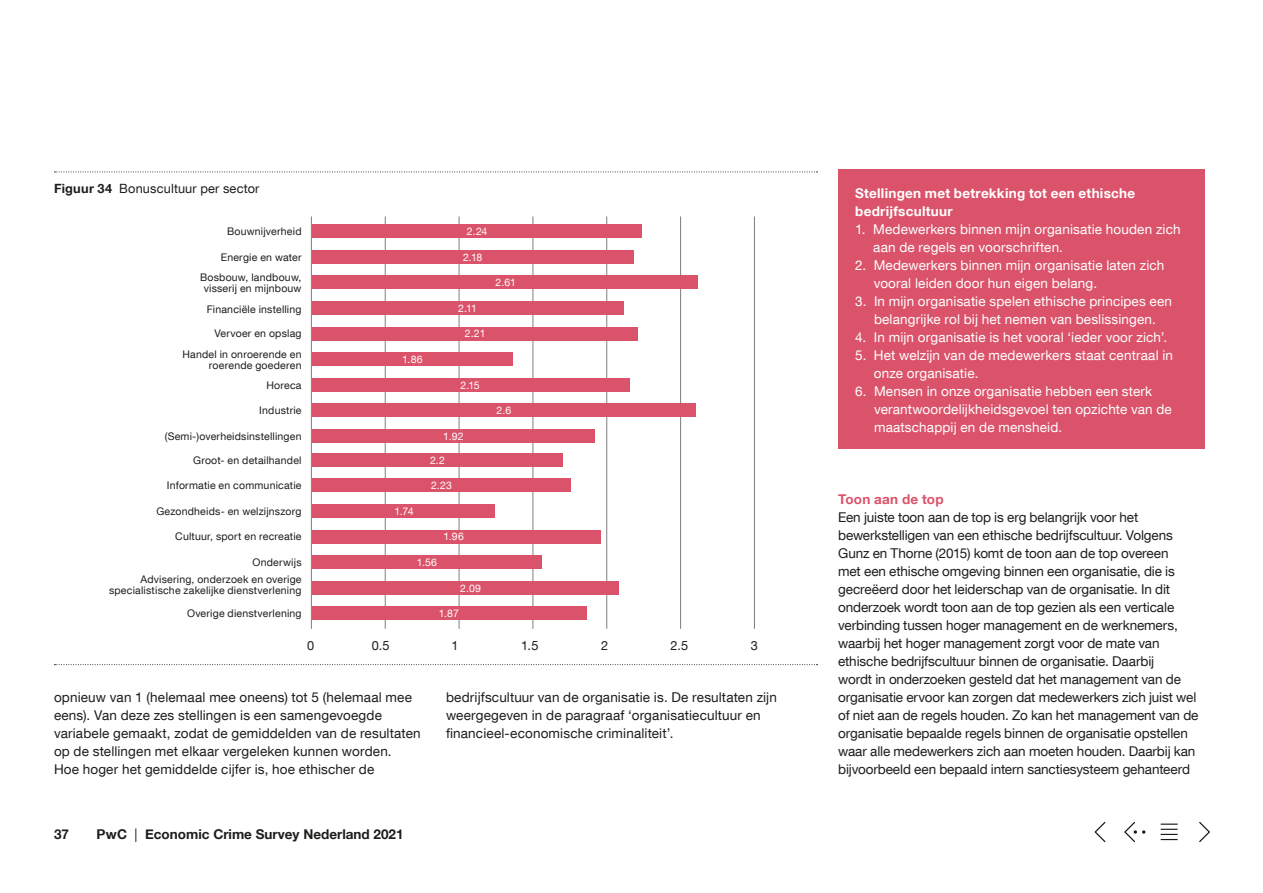
<style>
.page{position:relative;width:1263px;height:893px;background:#fff}
.page>*{position:absolute;margin:0;border:0;box-sizing:border-box;transform-origin:0 0}
.t1{font:13.5px/18px "Helvetica Neue LT Com";letter-spacing:-.005em;color:#1d1d1b}
.t2{font:13.5px/18px "Helvetica Neue LT Com";letter-spacing:.01em;color:#fff}
.t3{font:700 13.5px/18px "Helvetica Neue LT Com";letter-spacing:.02em;color:#fff}
.t4{font:700 13.5px "Helvetica Neue";color:#1d1d1b}
.t5{font:700 13.5px "Helvetica Neue LT Com";letter-spacing:.02em;color:#db536a}
.t6{font:700 13.5px "Helvetica Neue LT Com";color:#1d1d1b}
.t7{font:12.75px "Helvetica Neue LT Com";letter-spacing:.015em;color:#1d1d1b}
.t8{font:10.5px/10.5px "Helvetica Neue LT Com";letter-spacing:.02em;color:#1d1d1b;text-align:right}
.t9{font:10.5px "Helvetica Neue LT Com";letter-spacing:-.005em;color:#fff}
.s1{font-weight:700}
.s2{font-family:"Helvetica Neue LT Com"}
.s3{font-family:"Helvetica Neue LT Com";font-weight:400}
</style>
<div class="page">
<svg style="left:1161px;top:823px;width:16px;height:17px"></svg>
<svg style="left:1124px;top:822px;width:21px;height:20px"></svg>
<svg style="left:1094px;top:822px;width:11px;height:20px"></svg>
<svg style="left:1199px;top:822px;width:11px;height:20px"></svg>
<hr style="left:385px;top:216px;width:1px;height:413px;background:#7d7d7d">
<hr style="left:459px;top:216px;width:1px;height:413px;background:#7d7d7d">
<hr style="left:532px;top:216px;width:1px;height:413px;background:#7d7d7d">
<hr style="left:606px;top:216px;width:1px;height:413px;background:#7d7d7d">
<hr style="left:680px;top:216px;width:1px;height:413px;background:#7d7d7d">
<hr style="left:754px;top:216px;width:1px;height:413px;background:#7d7d7d">
<div style="left:312px;top:479px;width:259px;height:13px;background:#db536a"></div>
<div style="left:312px;top:301px;width:312px;height:14px;background:#db536a"></div>
<div style="left:312px;top:250px;width:321px;height:14px;background:#db536a"></div>
<div style="left:312px;top:453px;width:251px;height:13px;background:#db536a"></div>
<div style="left:312px;top:276px;width:386px;height:13px;background:#db536a"></div>
<div style="left:312px;top:225px;width:330px;height:13px;background:#db536a"></div>
<div style="left:312px;top:530px;width:289px;height:13px;background:#db536a"></div>
<div style="left:312px;top:352px;width:201px;height:14px;background:#db536a"></div>
<div style="left:312px;top:504px;width:182px;height:14px;background:#db536a"></div>
<div style="left:312px;top:327px;width:326px;height:13px;background:#db536a"></div>
<div style="left:312px;top:555px;width:230px;height:14px;background:#db536a"></div>
<div style="left:312px;top:378px;width:317px;height:14px;background:#db536a"></div>
<div style="left:312px;top:581px;width:307px;height:14px;background:#db536a"></div>
<div style="left:312px;top:404px;width:384px;height:13px;background:#db536a"></div>
<div style="left:312px;top:607px;width:275px;height:13px;background:#db536a"></div>
<div style="left:312px;top:429px;width:283px;height:14px;background:#db536a"></div>
<hr style="left:311px;top:216px;width:1px;height:413px;background:#7d7d7d">
<svg style="left:54px;top:172px;width:763px;height:1px"></svg>
<svg style="left:54px;top:664px;width:763px;height:1px"></svg>
<div style="left:838px;top:170px;width:367px;height:279px;background:#db536a"></div>
<p class="t7" style="left:54px;top:180px;width:207px"><span class="s1">Figuur 34</span> Bonuscultuur per sector</p>
<p class="t8" style="left:227px;top:226px;width:76px">Bouwnijverheid</p>
<p class="t8" style="left:200px;top:272px;width:103px;text-align:center">Bosbouw, landbouw, visserij en mijnbouw</p>
<p class="t8" style="left:221px;top:252px;width:82px">Energie en water</p>
<p class="t9" style="left:467px;top:225px;width:22px">2.24</p>
<p class="t9" style="left:463px;top:250px;width:21px">2.18</p>
<p class="t9" style="left:496px;top:276px;width:22px">2.61</p>
<p class="t8" style="left:207px;top:303px;width:96px">Financiële instelling</p>
<p class="t9" style="left:458px;top:301px;width:20px">2.11</p>
<p class="t8" style="left:214px;top:328px;width:89px">Vervoer en opslag</p>
<p class="t9" style="left:465px;top:327px;width:22px">2.21</p>
<p class="t8" style="left:182px;top:349px;width:121px">Handel in onroerende en roerende goederen</p>
<p class="t9" style="left:402px;top:353px;width:22px">1.86</p>
<p class="t8" style="left:266px;top:379px;width:37px">Horeca</p>
<p class="t9" style="left:461px;top:378px;width:21px">2.15</p>
<p class="t8" style="left:259px;top:405px;width:44px">Industrie</p>
<p class="t9" style="left:497px;top:404px;width:16px">2.6</p>
<p class="t8" style="left:165px;top:431px;width:138px">(Semi-)overheidsinstellingen</p>
<p class="t8" style="left:193px;top:454px;width:110px">Groot- en detailhandel</p>
<p class="t8" style="left:167px;top:480px;width:136px">Informatie en communicatie</p>
<p class="t9" style="left:443px;top:430px;width:22px">1.92</p>
<p class="t9" style="left:430px;top:453px;width:16px">2.2</p>
<p class="t9" style="left:431px;top:479px;width:22px">2.23</p>
<p class="t8" style="left:156px;top:505px;width:147px">Gezondheids- en welzijnszorg</p>
<p class="t9" style="left:394px;top:504px;width:21px">1.74</p>
<p class="t8" style="left:175px;top:531px;width:128px">Cultuur, sport en recreatie</p>
<p class="t9" style="left:443px;top:530px;width:22px">1.96</p>
<p class="t8" style="left:253px;top:557px;width:51px">Onderwijs</p>
<p class="t9" style="left:417px;top:556px;width:22px">1.56</p>
<p class="t8" style="left:109px;top:574px;width:194px">Advisering, onderzoek en overige specialistische zakelijke dienstverlening</p>
<p class="t9" style="left:460px;top:581px;width:22px">2.09</p>
<p class="t8" style="left:187px;top:608px;width:116px">Overige dienstverlening</p>
<p class="t9" style="left:439px;top:607px;width:22px">1.87</p>
<p class="t7" style="left:307px;top:638px;width:9px">0</p>
<p class="t7" style="left:372px;top:638px;width:19px">0.5</p>
<p class="t7" style="left:451px;top:638px;width:9px">1</p>
<p class="t7" style="left:521px;top:638px;width:19px">1.5</p>
<p class="t7" style="left:601px;top:638px;width:9px">2</p>
<p class="t7" style="left:670px;top:638px;width:19px">2.5</p>
<p class="t7" style="left:751px;top:638px;width:9px">3</p>
<p class="t1" style="left:54px;top:688px;width:368px">opnieuw van 1 (helemaal mee oneens) tot 5 (helemaal mee eens). Van deze zes stellingen is een samengevoegde variabele gemaakt, zodat de gemiddelden van de resultaten op de stellingen met elkaar vergeleken kunnen worden.<br>Hoe hoger het gemiddelde cijfer is, hoe ethischer de</p>
<p class="t6" style="left:54px;top:826px;width:17px">37</p>
<p class="t4" style="left:96px;top:824px;width:309px"><span class="s2">PwC</span> <span class="s3">|</span> Economic Crime Survey Nederland 2021</p>
<p class="t1" style="left:446px;top:688px;width:332px">bedrijfscultuur van de organisatie is. De resultaten zijn weergegeven in de paragraaf ‘organisatiecultuur en financieel-economische criminaliteit’.</p>
<p class="t3" style="left:855px;top:184px;width:282px">Stellingen met betrekking tot een ethische bedrijfscultuur</p>
<p class="t2" style="left:873px;top:220px;width:309px;text-indent:-18px">1. Medewerkers binnen mijn organisatie houden zich aan de regels en voorschriften.</p>
<p class="t2" style="left:874px;top:256px;width:292px;text-indent:-19px">2. Medewerkers binnen mijn organisatie laten zich vooral leiden door hun eigen belang.</p>
<p class="t2" style="left:855px;top:292px;width:318px;text-align:center">3. In mijn organisatie spelen ethische principes een belangrijke rol bij het nemen van beslissingen.</p>
<p class="t2" style="left:855px;top:328px;width:314px">4. In mijn organisatie is het vooral ‘ieder voor zich’.</p>
<p class="t2" style="left:874px;top:346px;width:301px;text-indent:-19px">5. Het welzijn van de medewerkers staat centraal in onze organisatie.</p>
<p class="t2" style="left:874px;top:382px;width:299px;text-indent:-19px">6. Mensen in onze organisatie hebben een sterk verantwoordelijkheidsgevoel ten opzichte van de maatschappij en de mensheid.</p>
<p class="t5" style="left:838px;top:491px;width:107px">Toon aan de top</p>
<p class="t1" style="left:838px;top:508px;width:362px">Een juiste toon aan de top is erg belangrijk voor het bewerkstelligen van een ethische bedrijfscultuur. Volgens Gunz en Thorne (2015) komt de toon aan de top overeen<br>met een ethische omgeving binnen een organisatie, die is gecreëerd door het leiderschap van de organisatie. In dit onderzoek wordt toon aan de top gezien als een verticale verbinding tussen hoger management en de werknemers, waarbij het hoger management zorgt voor de mate van ethische bedrijfscultuur binnen de organisatie. Daarbij<br>wordt in onderzoeken gesteld dat het management van de organisatie ervoor kan zorgen dat medewerkers zich juist wel of niet aan de regels houden. Zo kan het management van de organisatie bepaalde regels binnen de organisatie opstellen waar alle medewerkers zich aan moeten houden. Daarbij kan bijvoorbeeld een bepaald intern sanctiesysteem gehanteerd</p>
</div>
